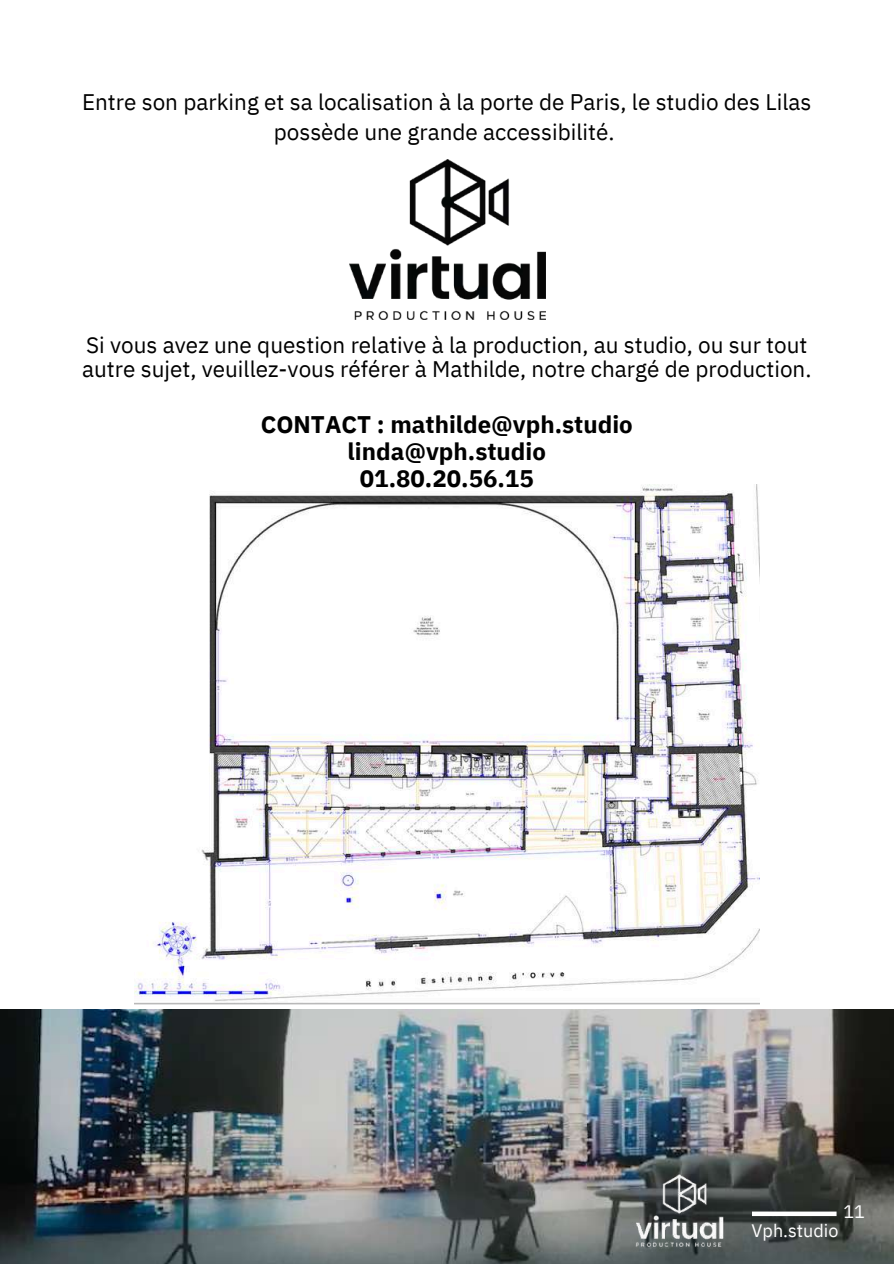
<style>
.page{position:relative;width:894px;height:1264px;background:#fff}
.page>*{position:absolute;margin:0;border:0;box-sizing:border-box;transform-origin:0 0}
.t1{font:700 24px/27px "IBM Plex Sans";color:#000;text-align:center}
.t2{font:22.5px/24.8px "IBM Plex Sans";color:#000}
.t3{font:18px "IBM Plex Sans";color:#fff}
</style>
<div class="page">
<img style="left:349px;top:159px;width:196px;height:160px">
<img style="left:0;top:1009px;width:893px;height:254px">
<svg style="left:751px;top:1211px;width:85px;height:4px"></svg>
<img style="left:625px;top:1169px;width:105px;height:84px">
<img style="left:135px;top:484px;width:624px;height:520px">
<p class="t2" style="left:82px;top:86px;width:730px;line-height:30.3px;text-align:center">Entre son parking et sa localisation à la porte de Paris, le studio des Lilas possède une grande accessibilité.</p>
<p class="t2" style="left:82px;top:332px;width:730px">Si vous avez une question relative à la production, au studio, ou sur tout autre sujet, veuillez-vous référer à Mathilde, notre chargé de production.</p>
<p class="t1" style="left:261px;top:410px;width:373px">CONTACT : mathilde@vph.studio linda@vph.studio<br>01.80.20.56.15</p>
<p class="t3" style="left:843px;top:1199px;width:23px">11</p>
<p class="t3" style="left:751px;top:1218px;width:88px">Vph.studio</p>
</div>
